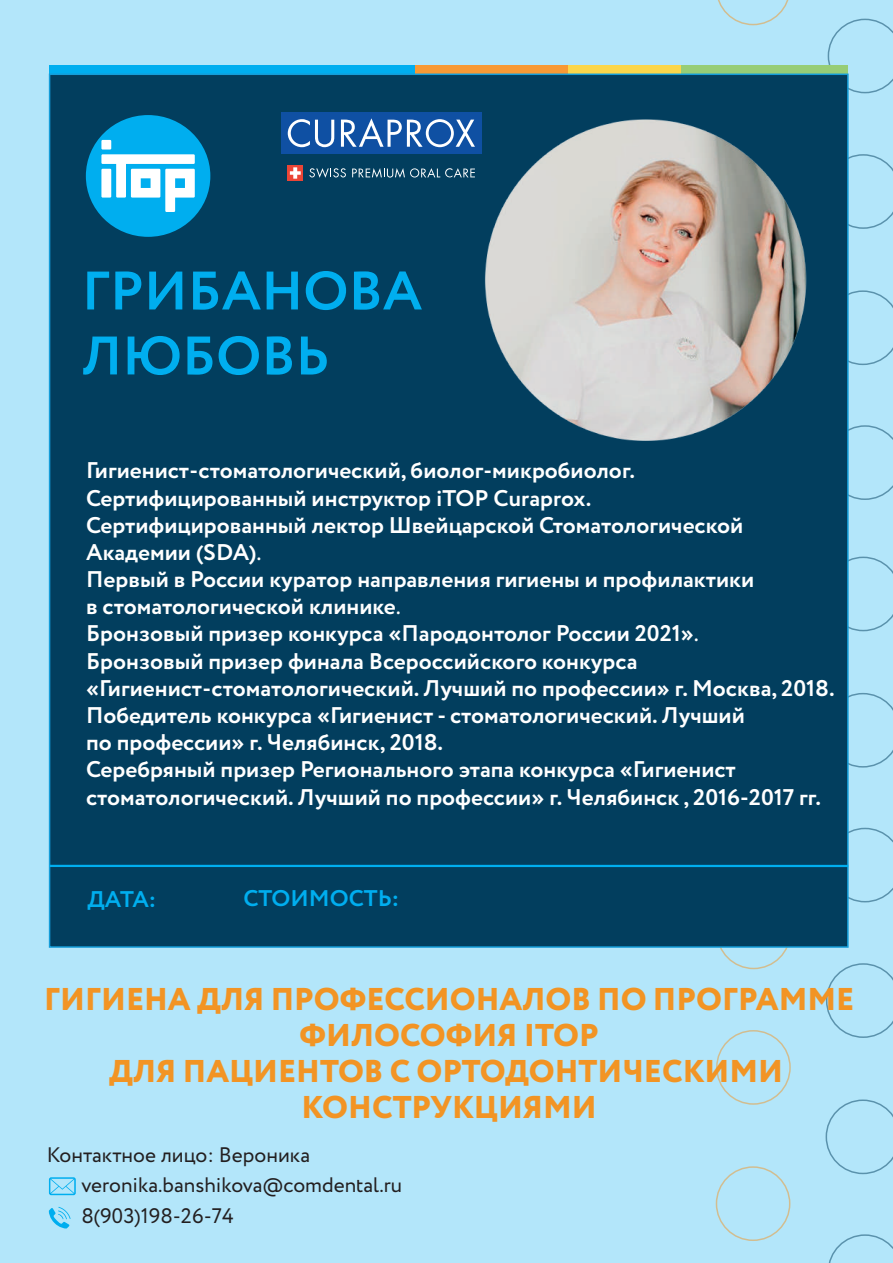
<style>
.page{position:relative;width:893px;height:1263px;background:#b3e6fa}
.page>*{position:absolute;margin:0;border:0;box-sizing:border-box;transform-origin:0 0}
.t1{font:700 54.15px/64.9px "Circe";color:#00aeef}
.t2{font:800 31.5px/36px "Circe";color:#f29424;text-align:center}
.t3{font:700 22.65px/27.2px "Circe";color:#fff}
.t4{font:700 22.65px "Circe";color:#00aeef}
.t5{font:21px "Circe";color:#231f20}
.s1{font-family:"Myriad Pro";font-weight:400}
</style>
<div class="page">
<svg style="left:718px;top:0;width:71px;height:25px"></svg>
<svg style="left:828px;top:19px;width:65px;height:74px"></svg>
<svg style="left:849px;top:154px;width:44px;height:75px"></svg>
<svg style="left:849px;top:290px;width:44px;height:75px"></svg>
<svg style="left:849px;top:425px;width:44px;height:75px"></svg>
<svg style="left:849px;top:557px;width:44px;height:74px"></svg>
<svg style="left:849px;top:693px;width:44px;height:75px"></svg>
<svg style="left:849px;top:828px;width:44px;height:74px"></svg>
<div style="left:716px;top:1030px;width:75px;height:75px;border:2px solid #f29424;border-radius:50%"></div>
<svg style="left:826px;top:963px;width:67px;height:75px"></svg>
<div style="left:716px;top:1166px;width:74px;height:75px;border:2px solid #f29424;border-radius:50%"></div>
<svg style="left:826px;top:1099px;width:67px;height:75px"></svg>
<svg style="left:829px;top:1234px;width:64px;height:29px"></svg>
<div style="left:676px;top:65px;width:172px;height:10px;background:#97cd76"></div>
<div style="left:507px;top:65px;width:174px;height:10px;background:#fbd64a"></div>
<div style="left:393px;top:65px;width:174px;height:10px;background:#f89934"></div>
<div style="left:50px;top:65px;width:365px;height:12px;background:#00aeef"></div>
<div style="left:49px;top:74px;width:800px;height:874px;background:#023e5e;border:2px solid #149dd9"></div>
<div style="left:86px;top:115px;width:124px;height:122px;background:#00aeef;border-radius:50%"></div>
<svg style="left:101px;top:140px;width:94px;height:72px"></svg>
<hr style="left:49px;top:865px;width:799px;height:2px;background:#00aeef">
<div style="left:281px;top:112px;width:201px;height:42px;background:#0f50a3"></div>
<svg style="left:288px;top:118px;width:187px;height:29px"></svg>
<div style="left:288px;top:165px;width:15px;height:16px;background:#eb4536"></div>
<svg style="left:290px;top:167px;width:11px;height:12px"></svg>
<svg style="left:309px;top:168px;width:37px;height:10px"></svg>
<svg style="left:352px;top:168px;width:123px;height:10px"></svg>
<svg style="left:49px;top:1177px;width:27px;height:18px"></svg>
<svg style="left:49px;top:1207px;width:22px;height:21px"></svg>
<img style="left:484px;top:119px;width:323px;height:322px">
<h1 class="t1" style="left:82px;top:261px;width:342px">ГРИБАНОВА<br>ЛЮБОВЬ</h1>
<p class="t3" style="left:86px;top:458px;width:750px">Гигиенист-стоматологический, биолог-микробиолог.<br>Сертифицированный инструктор iTOP Curaprox.<br>Сертифицированный лектор Швейцарской Стоматологической Академии (SDA)<span class="s1">.<br></span>Первый в России куратор направления гигиены и профилактики<br>в стоматологической клинике<span class="s1">.<br></span>Бронзовый призер конкурса «Пародонтолог России 2021»<span class="s1">.<br></span>Бронзовый призер финала Всероссийского конкурса «Гигиенист-стоматологический. Лучший по профессии» г. Москва, 2018.<br>Победитель конкурса «Гигиенист - стоматологический. Лучший<br>по профессии» г. Челябинск, 2018.<br>Серебряный призер Регионального этапа конкурса «Гигиенист стоматологический. Лучший по профессии» г. Челябинск , 2016-2017 гг.</p>
<p class="t4" style="left:87px;top:884px;width:70px">ДАТА:</p>
<p class="t4" style="left:243px;top:883px;width:157px">СТОИМОСТЬ:</p>
<h2 class="t2" style="left:44px;top:982px;width:812px">ГИГИЕНА ДЛЯ ПРОФЕССИОНАЛОВ ПО ПРОГРАММЕ<br>ФИЛОСОФИЯ ITOP<br>ДЛЯ ПАЦИЕНТОВ С ОРТОДОНТИЧЕСКИМИ<br>КОНСТРУКЦИЯМИ</h2>
<p class="t5" style="left:47px;top:1141px;width:265px">Контактное лицо: Вероника</p>
<p class="t5" style="left:82px;top:1170px;width:322px">veronika.banshikova@comdental.ru</p>
<p class="t5" style="left:81px;top:1202px;width:154px">8(903)198-26-74</p>
</div>
